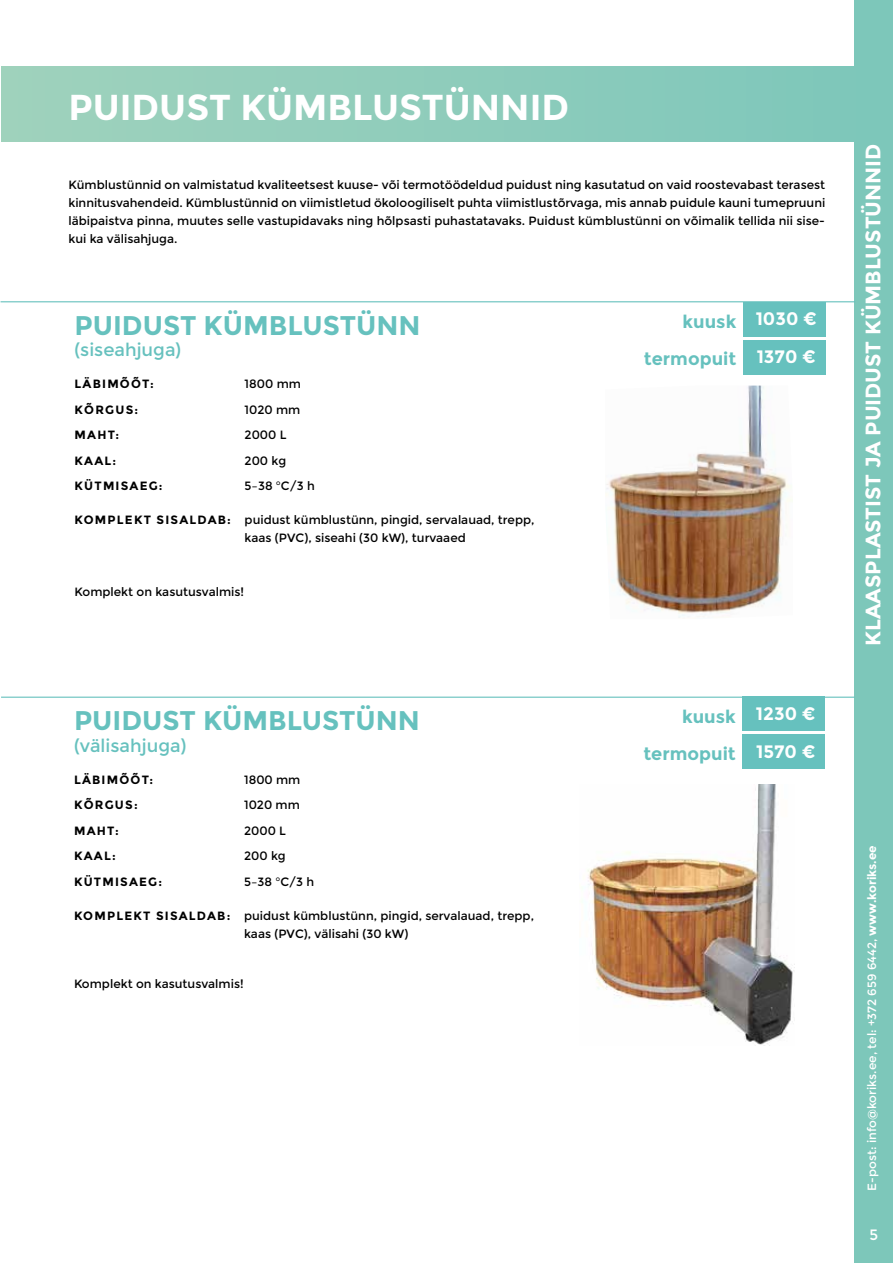
<style>
.page{position:relative;width:893px;height:1263px;background:#fff}
.page>*{position:absolute;margin:0;border:0;box-sizing:border-box;transform-origin:0 0}
.t1{font:700 36px "Montserrat";color:#fff}
.t2{font:700 27px "Montserrat";color:#66c1be}
.t3{font:700 21px "Montserrat";color:#fff}
.t4{font:700 18px/37.5px "Montserrat";color:#66c1be;text-align:right}
.t5{font:18px "Montserrat";color:#66c1be}
.t6{font:700 18px/38px "Montserrat";color:#fff}
.t7{font:15px "Montserrat";color:#fff}
.t8{font:12px/18px "Montserrat";color:#000}
.t9{font:700 12px "Montserrat";letter-spacing:.1em;color:#000}
.t10{font:12px "Montserrat";color:#fff}
.s1{font-weight:700}
</style>
<div class="page">
<div style="left:855px;top:0;width:38px;height:1263px;background:#7dc7ba"></div>
<hr style="left:1px;top:301px;width:854px;height:1px;background:#66c1be">
<div style="left:743px;top:302px;width:82px;height:34px;background:#66c1be"></div>
<div style="left:743px;top:340px;width:82px;height:34px;background:#66c1be"></div>
<img style="left:606px;top:386px;width:187px;height:232px">
<hr style="left:1px;top:697px;width:854px;height:1px;background:#66c1be">
<div style="left:742px;top:697px;width:83px;height:34px;background:#66c1be"></div>
<div style="left:742px;top:734px;width:83px;height:34px;background:#66c1be"></div>
<img style="left:587px;top:784px;width:207px;height:261px">
<div style="left:1px;top:67px;width:855px;height:74px;background:linear-gradient(to right,#a0d2bc,#7ec7ba)"></div>
<h1 class="t1" style="left:68px;top:86px;width:502px">PUIDUST KÜMBLUSTÜNNID</h1>
<p class="t8" style="left:68px;top:176px;width:758px;text-align:justify">Kümblustünnid on valmistatud kvaliteetsest kuuse- või termotöödeldud puidust ning kasutatud on vaid roostevabast terasest kinnitusvahendeid. Kümblustünnid on viimistletud ökoloogiliselt puhta viimistlustõrvaga, mis annab puidule kauni tumepruuni läbipaistva pinna, muutes selle vastupidavaks ning hõlpsasti puhastatavaks. Puidust kümblustünni on võimalik tellida nii sise&shy;kui ka välisahjuga.</p>
<h2 class="t2" style="left:75px;top:309px;width:347px">PUIDUST KÜMBLUSTÜNN</h2>
<h3 class="t5" style="left:75px;top:339px;width:108px">(siseahjuga)</h3>
<p class="t9" style="left:75px;top:377px;width:81px">LÄBIMÕÕT:</p>
<p class="t8" style="left:245px;top:375px;width:58px">1800 mm</p>
<p class="t9" style="left:75px;top:402px;width:65px">KÕRGUS:</p>
<p class="t8" style="left:245px;top:401px;width:57px">1020 mm</p>
<p class="t9" style="left:75px;top:428px;width:46px">MAHT:</p>
<p class="t8" style="left:245px;top:426px;width:43px">2000 L</p>
<p class="t9" style="left:75px;top:453px;width:43px">KAAL:</p>
<p class="t8" style="left:245px;top:452px;width:43px">200 kg</p>
<p class="t9" style="left:75px;top:479px;width:90px">KÜTMISAEG:</p>
<p class="t8" style="left:245px;top:477px;width:72px">5–38 °C/3 h</p>
<p class="t8" style="left:245px;top:511px;width:291px;text-indent:-170px"><span class="s1">KOMPLEKT SISALDAB:</span> puidust kümblustünn, pingid, servalauad, trepp, kaas (PVC), siseahi (30 kW), turvaaed</p>
<p class="t8" style="left:75px;top:583px;width:171px">Komplekt on kasutusvalmis!</p>
<h2 class="t2" style="left:74px;top:704px;width:347px">PUIDUST KÜMBLUSTÜNN</h2>
<h3 class="t5" style="left:74px;top:735px;width:114px">(välisahjuga)</h3>
<p class="t9" style="left:74px;top:772px;width:81px">LÄBIMÕÕT:</p>
<p class="t8" style="left:244px;top:770px;width:58px">1800 mm</p>
<p class="t9" style="left:74px;top:798px;width:65px">KÕRGUS:</p>
<p class="t8" style="left:244px;top:796px;width:57px">1020 mm</p>
<p class="t9" style="left:74px;top:823px;width:46px">MAHT:</p>
<p class="t8" style="left:244px;top:821px;width:43px">2000 L</p>
<p class="t9" style="left:74px;top:849px;width:43px">KAAL:</p>
<p class="t8" style="left:244px;top:847px;width:43px">200 kg</p>
<p class="t9" style="left:74px;top:874px;width:90px">KÜTMISAEG:</p>
<p class="t8" style="left:244px;top:872px;width:72px">5–38 °C/3 h</p>
<p class="t8" style="left:244px;top:906px;width:291px;text-indent:-170px"><span class="s1">KOMPLEKT SISALDAB:</span> puidust kümblustünn, pingid, servalauad, trepp, kaas (PVC), välisahi (30 kW)</p>
<p class="t8" style="left:74px;top:975px;width:171px">Komplekt on kasutusvalmis!</p>
<h3 class="t4" style="left:644px;top:302px;width:94px">kuusk termopuit</h3>
<h3 class="t6" style="left:756px;top:300px;width:63px">1030 €<br>1370 €</h3>
<h3 class="t4" style="left:643px;top:698px;width:94px">kuusk termopuit</h3>
<h3 class="t6" style="left:756px;top:694px;width:61px">1230 €<br>1570 €</h3>
<h3 class="t3" style="left:860px;top:646px;width:504px;rotate:-90deg">KLAASPLASTIST JA PUIDUST KÜMBLUSTÜNNID</h3>
<p class="t10" style="left:865px;top:1191px;width:347px;rotate:-90deg">E-post: info@koriks.ee, tel: +372 659 6442, <span class="s1">www.koriks.ee</span></p>
<p class="t7" style="left:869px;top:1226px;width:10px">5</p>
</div>
